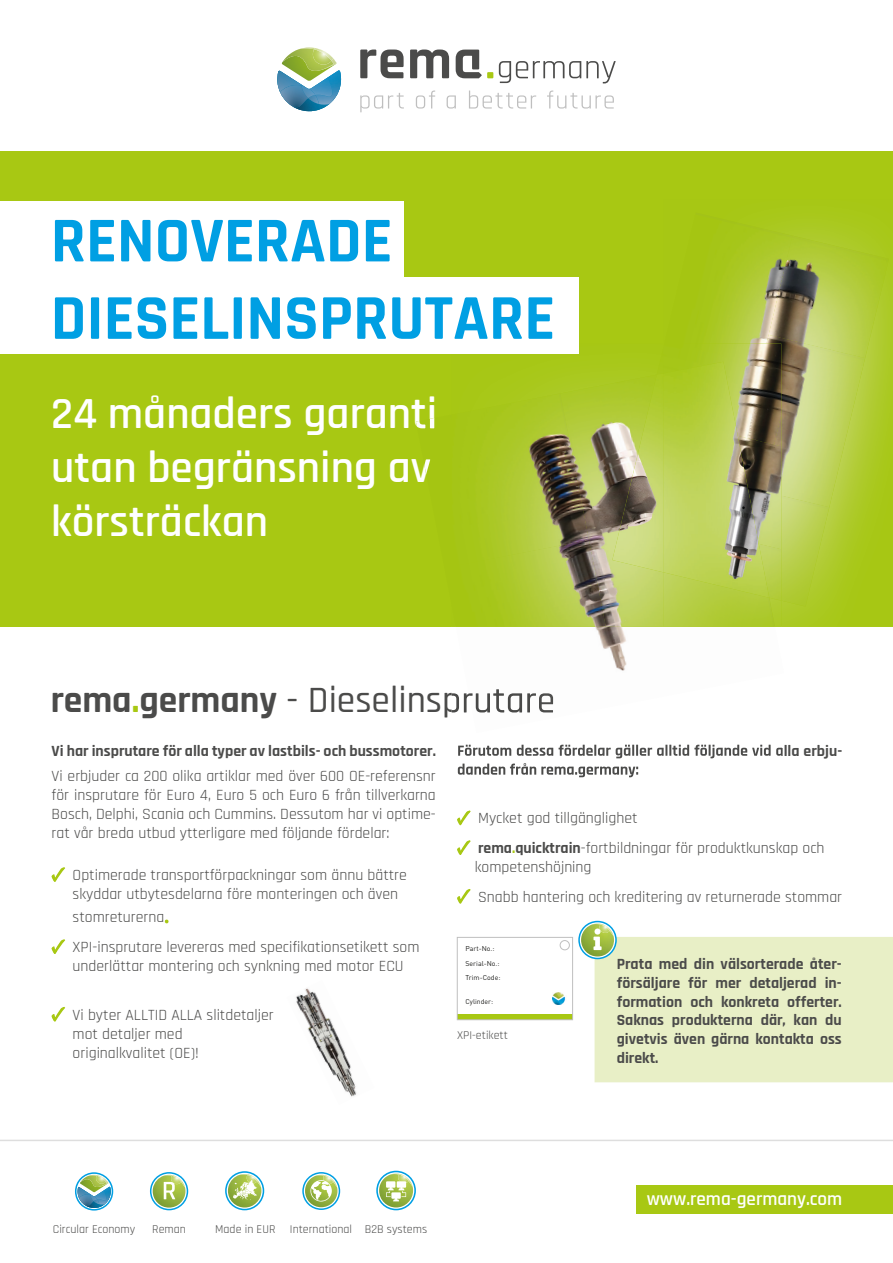
<style>
.page{position:relative;width:893px;height:1263px;background:#fff}
.page>*{position:absolute;margin:0;border:0;box-sizing:border-box;transform-origin:0 0}
.t1{font:700 64.5px/77.4px "Rajdhani";color:#009fe3}
.t2{font:600 45px/54px "Rajdhani";color:#fff}
.t3{font:500 37.5px "Rajdhani";color:#4b4b4a}
.t4{font:600 19.05px "Rajdhani";color:#fff}
.t5{font:15.75px/18.9px "Rajdhani";color:#4b4b4a}
.t6{font:700 15.75px/18.9px "Rajdhani";color:#4b4b4a;text-align:justify}
.t7{font:12px "Rajdhani";color:#4b4b4a}
.t8{font:6.9px/14.5px "DIN";color:#1d1d1b}
.s1{font-weight:700}
.s2{font-weight:700;color:#a8c813}
.s3{font-family:"Minion Pro";font-size:19.5px;color:#a8c813}
</style>
<div class="page">
<div style="left:0;top:151px;width:893px;height:476px;background:#a8c813"></div>
<div style="left:0;top:277px;width:578px;height:77px;background:#fff"></div>
<svg style="left:277px;top:70px;width:64px;height:42px"></svg>
<img style="left:301px;top:86px;width:14px;height:12px">
<svg style="left:286px;top:49px;width:13px;height:9px"></svg>
<img style="left:299px;top:47px;width:37px;height:23px">
<img style="left:313px;top:49px;width:19px;height:16px">
<img style="left:314px;top:48px;width:19px;height:13px">
<svg style="left:360px;top:50px;width:89px;height:28px"></svg>
<svg style="left:499px;top:61px;width:117px;height:22px"></svg>
<svg style="left:456px;top:50px;width:37px;height:28px"></svg>
<svg style="left:360px;top:91px;width:254px;height:21px"></svg>
<div style="left:0;top:201px;width:404px;height:76px;background:#fff"></div>
<img style="left:781px;top:218px;width:112px;height:409px">
<img style="left:704px;top:218px;width:89px;height:125px">
<img style="left:766px;top:335px;width:99px;height:172px">
<img style="left:768px;top:236px;width:121px;height:122px">
<img style="left:781px;top:495px;width:48px;height:111px">
<hr style="left:0;top:1140px;width:893px;height:1px;background:#dedede">
<div style="left:637px;top:1185px;width:256px;height:28px;background:#a8c813"></div>
<img style="left:528px;top:343px;width:126px;height:50px">
<img style="left:528px;top:343px;width:50px;height:11px">
<img style="left:775px;top:601px;width:6px;height:26px">
<img style="left:697px;top:343px;width:84px;height:93px">
<img style="left:742px;top:436px;width:39px;height:108px">
<img style="left:769px;top:544px;width:12px;height:57px">
<img style="left:774px;top:414px;width:7px;height:32px">
<img style="left:452px;top:693px;width:4px;height:20px">
<img style="left:458px;top:745px;width:323px;height:13px">
<img style="left:458px;top:763px;width:181px;height:14px">
<img style="left:416px;top:418px;width:19px;height:11px">
<img style="left:424px;top:459px;width:7px;height:16px">
<img style="left:456px;top:627px;width:171px;height:86px">
<img style="left:475px;top:393px;width:85px;height:147px">
<img style="left:560px;top:375px;width:103px;height:252px">
<img style="left:480px;top:540px;width:126px;height:87px">
<img style="left:663px;top:572px;width:112px;height:55px">
<img style="left:612px;top:373px;width:51px;height:199px">
<img style="left:663px;top:456px;width:106px;height:142px">
<img style="left:663px;top:362px;width:79px;height:94px">
<img style="left:467px;top:686px;width:86px;height:27px">
<img style="left:296px;top:988px;width:61px;height:109px">
<svg style="left:457px;top:921px;width:436px;height:161px"></svg>
<div style="left:457px;top:1014px;width:116px;height:6px;background:#a8c813"></div>
<div style="left:457px;top:937px;width:116px;height:83px;border:1px solid #bfbfbf"></div>
<div style="left:560px;top:940px;width:10px;height:10px;border:1px solid #bfbfbf;border-radius:50%"></div>
<svg style="left:150px;top:1172px;width:38px;height:38px"></svg>
<svg style="left:225px;top:1171px;width:39px;height:39px"></svg>
<svg style="left:376px;top:1171px;width:40px;height:39px"></svg>
<svg style="left:75px;top:1172px;width:38px;height:38px"></svg>
<svg style="left:302px;top:1172px;width:38px;height:38px"></svg>
<h1 class="t1" style="left:51px;top:204px;width:506px">RENOVERADE<br>DIESELINSPRUTARE</h1>
<h2 class="t2" style="left:51px;top:388px;width:388px">24 månaders garanti utan begränsning av körsträckan</h2>
<h3 class="t3" style="left:51px;top:679px;width:506px"><span class="s1">rema</span><span class="s2">.</span><span class="s1">germany</span> - Dieselinsprutare</h3>
<p class="t6" style="left:52px;top:742px;width:386px">Vi har insprutare för alla typer av lastbils- och bussmotorer.</p>
<p class="t5" style="left:52px;top:767px;width:386px;text-align:justify">Vi erbjuder ca 200 olika artiklar med över 600 OE-referensnr för insprutare för Euro 4, Euro 5 och Euro 6 från tillverkarna Bosch, Delphi, Scania och Cummins. Dessutom har vi optime&shy;rat vår breda utbud ytterligare med följande fördelar:</p>
<p class="t5" style="left:73px;top:866px;width:336px;text-indent:-21px"><span class="s3">✓</span> Optimerade transportförpackningar som ännu bättre skyddar utbytesdelarna före monteringen och även</p>
<p class="t5" style="left:73px;top:908px;width:98px">stomreturerna<span class="s3">.</span></p>
<p class="t5" style="left:52px;top:938px;width:369px;text-align:center"><span class="s3">✓</span> XPI-insprutare levereras med specifikationsetikett som underlättar montering och synkning med motor ECU</p>
<p class="t5" style="left:73px;top:1006px;width:203px;text-indent:-21px"><span class="s3">✓</span> Vi byter ALLTID ALLA slitdetaljer mot detaljer med originalkvalitet (OE)!</p>
<p class="t5" style="left:457px;top:809px;width:182px"><span class="s3">✓</span> Mycket god tillgänglighet</p>
<p class="t5" style="left:475px;top:839px;width:351px;text-indent:-18px"><span class="s3">✓</span> <span class="s1">rema</span><span class="s2">.</span><span class="s1">quicktrain</span>-fortbildningar för produktkunskap och kompetenshöjning</p>
<p class="t5" style="left:457px;top:888px;width:387px"><span class="s3">✓</span> Snabb hantering och kreditering av returnerade stommar</p>
<p class="t8" style="left:465px;top:941px;width:36px">Part-No.:<br>Serial-No.:<br>Trim-Code:</p>
<p class="t8" style="left:465px;top:994px;width:29px">Cylinder:</p>
<p class="t7" style="left:457px;top:1028px;width:52px">XPI-etikett</p>
<p class="t6" style="left:617px;top:955px;width:227px">Prata med din välsorterade åter&shy;försäljare för mer detaljerad in&shy;formation och konkreta offerter.<br>Saknas produkterna där, kan du givetvis även gärna kontakta oss direkt.</p>
<p class="t7" style="left:53px;top:1222px;width:84px">Circular Economy</p>
<p class="t7" style="left:152px;top:1222px;width:35px">Reman</p>
<p class="t7" style="left:215px;top:1222px;width:213px">Made in EUR International B2B systems</p>
<p class="t4" style="left:647px;top:1188px;width:197px">www.rema-germany.com</p>
</div>
